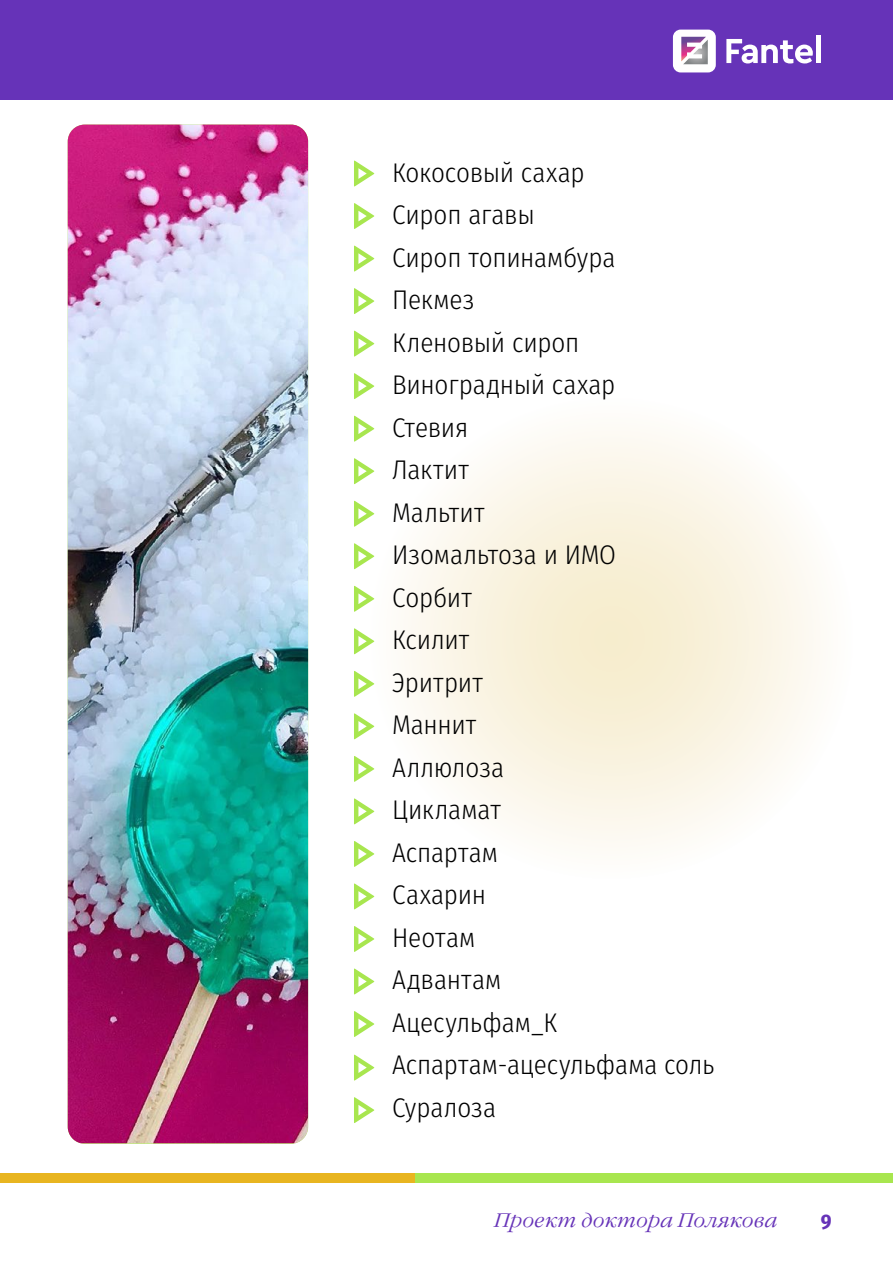
<style>
.page{position:relative;width:893px;height:1263px;background:#fff}
.page>*{position:absolute;margin:0;border:0;box-sizing:border-box;transform-origin:0 0}
.t1{font:300 27px/42.5px "Fira Sans Condensed";letter-spacing:-.005em;color:#000}
.t2{font:700 21px "Fira Sans Condensed";color:#6633b8}
.t3{font:italic 300 19.5px "Garamond C";letter-spacing:.025em;color:#6633b8}
</style>
<div class="page">
<div style="left:0;top:0;width:418px;height:100px;background:#6633b8"></div>
<div style="left:416px;top:0;width:477px;height:100px;background:#6633b8"></div>
<div style="left:0;top:1174px;width:418px;height:9px;background:#e8b520"></div>
<div style="left:416px;top:1174px;width:477px;height:9px;background:#a8e64f"></div>
<div style="left:673px;top:30px;width:43px;height:42px;background:#fff;border-radius:8px"></div>
<svg style="left:681px;top:37px;width:27px;height:27px"></svg>
<svg style="left:726px;top:39px;width:87px;height:25px"></svg>
<div style="left:816px;top:36px;width:5px;height:27px;background:#fff"></div>
<svg style="left:370px;top:398px;width:483px;height:481px"></svg>
<svg style="left:354px;top:161px;width:20px;height:25px"></svg>
<svg style="left:354px;top:203px;width:20px;height:26px"></svg>
<svg style="left:354px;top:246px;width:20px;height:26px"></svg>
<svg style="left:354px;top:288px;width:20px;height:26px"></svg>
<svg style="left:354px;top:331px;width:20px;height:26px"></svg>
<svg style="left:354px;top:373px;width:20px;height:26px"></svg>
<svg style="left:354px;top:416px;width:20px;height:26px"></svg>
<svg style="left:354px;top:458px;width:20px;height:26px"></svg>
<svg style="left:354px;top:501px;width:20px;height:26px"></svg>
<svg style="left:354px;top:543px;width:20px;height:26px"></svg>
<svg style="left:354px;top:586px;width:20px;height:26px"></svg>
<svg style="left:354px;top:628px;width:20px;height:26px"></svg>
<svg style="left:354px;top:671px;width:20px;height:26px"></svg>
<svg style="left:354px;top:713px;width:20px;height:26px"></svg>
<svg style="left:354px;top:756px;width:20px;height:26px"></svg>
<svg style="left:354px;top:798px;width:20px;height:26px"></svg>
<svg style="left:354px;top:841px;width:20px;height:26px"></svg>
<svg style="left:354px;top:883px;width:20px;height:26px"></svg>
<svg style="left:354px;top:926px;width:20px;height:26px"></svg>
<svg style="left:354px;top:968px;width:20px;height:26px"></svg>
<svg style="left:354px;top:1054px;width:20px;height:26px"></svg>
<svg style="left:354px;top:1011px;width:20px;height:26px"></svg>
<svg style="left:354px;top:1097px;width:20px;height:26px"></svg>
<img style="left:68px;top:125px;width:240px;height:1018px">
<p class="t1" style="left:392px;top:151px;width:324px">Кокосовый сахар<br>Сироп агавы<br>Сироп топинамбура<br>Пекмез<br>Кленовый сироп<br>Виноградный сахар<br>Стевия<br>Лактит<br>Мальтит<br>Изомальтоза и ИМО<br>Сорбит<br>Ксилит<br>Эритрит<br>Маннит<br>Аллюлоза<br>Цикламат<br>Аспартам<br>Сахарин<br>Неотам<br>Адвантам<br>Ацесульфам_К<br>Аспартам-ацесульфама соль<br>Суралоза</p>
<p class="t3" style="left:495px;top:1210px;width:284px">Проект доктора Полякова</p>
<p class="t2" style="left:821px;top:1204px;width:12px">9</p>
</div>
